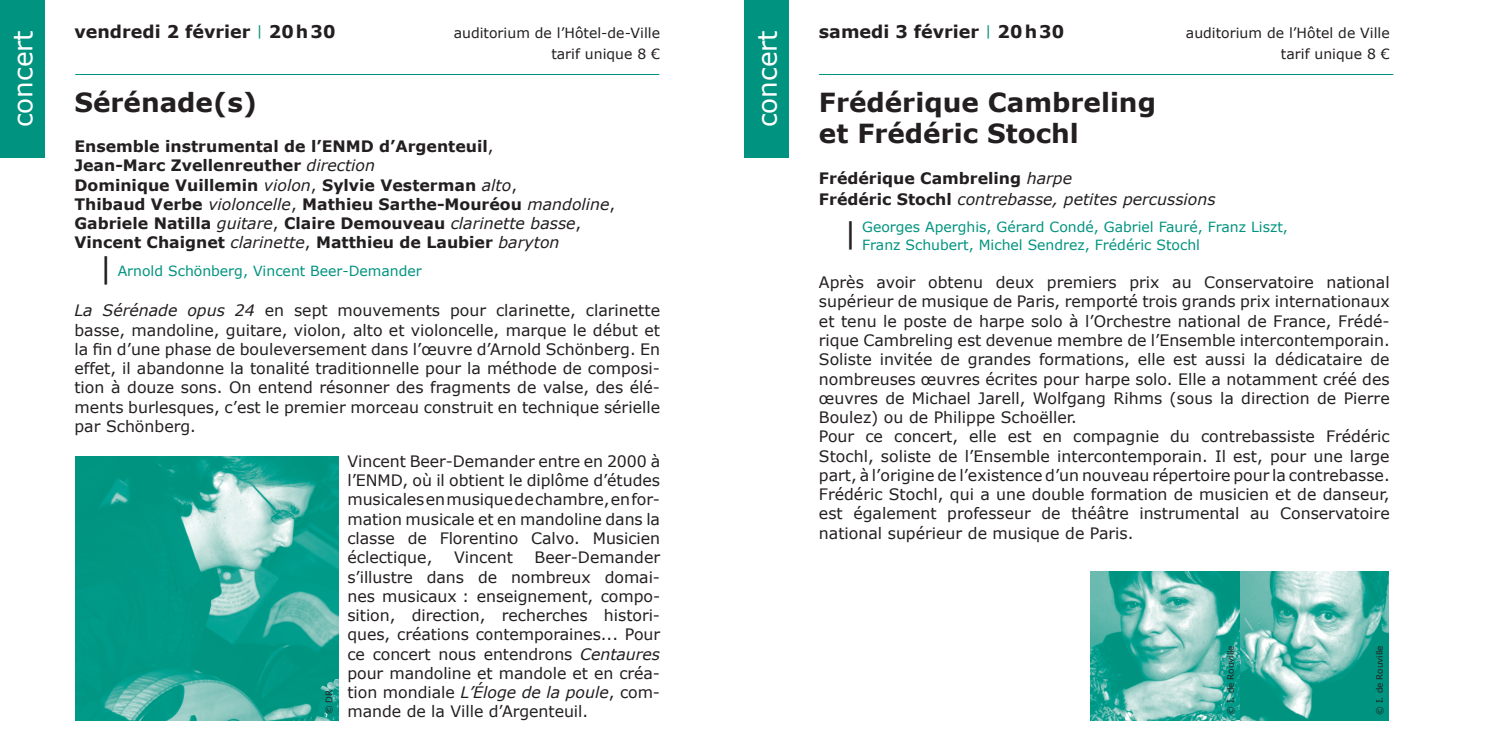
<style>
.page{position:relative;width:1489px;height:745px;background:#fff}
.page>*{position:absolute;margin:0;border:0;box-sizing:border-box;transform-origin:0 0}
.t1{font:700 26.25px/31.5px "Verdana";color:#231f20}
.t2{font:26.25px "Verdana";color:#fff}
.t3{font:700 17.5px "Verdana";color:#231f20}
.t4{font:15.75px/19.2px "Verdana";color:#231f20;text-align:justify}
.t5{font:700 15.75px/19.2px "Verdana";color:#231f20}
.t6{font:italic 15.75px/21px "Verdana";color:#231f20}
.t7{font:14px/17.5px "Verdana";color:#00937f}
.t8{font:14px/21px "Verdana";color:#231f20;text-align:right}
.t9{font:8.75px "Verdana";color:#231f20}
.s1{font-weight:400;font-size:14px;color:#00937f}
.s2{font-weight:400}
.s3{font-weight:400;font-style:italic}
.s4{font-size:29.75px;color:#231f20}
.s5{font-style:italic}
.s6{font-weight:700;font-style:normal}
</style>
<div class="page">
<div style="left:0;top:0;width:45px;height:158px;background:#00937f"></div>
<div style="left:744px;top:0;width:45px;height:158px;background:#00937f"></div>
<img style="left:1090px;top:571px;width:298px;height:148px">
<hr style="left:75px;top:74px;width:584px;height:1px;background:#00937f">
<img style="left:75px;top:456px;width:263px;height:263px">
<hr style="left:819px;top:74px;width:574px;height:1px;background:#00937f">
<p class="t3" style="left:74px;top:21px;width:262px">vendredi 2 février <span class="s1">|</span> 20h30</p>
<p class="t8" style="left:454px;top:22px;width:208px">auditorium de l’Hôtel-de-Ville tarif unique 8 €</p>
<h1 class="t1" style="left:74px;top:86px;width:184px">Sérénade(s)</h1>
<p class="t5" style="left:74px;top:136px;width:542px">Ensemble instrumental de l’ENMD d’Argenteuil<span class="s2">,<br></span>Jean-Marc Zvellenreuther <span class="s3">direction<br></span>Dominique Vuillemin <span class="s3">violon</span><span class="s2">,</span> Sylvie Vesterman <span class="s3">alto</span><span class="s2">,<br></span>Thibaud Verbe <span class="s3">violoncelle</span><span class="s2">,</span> Mathieu Sarthe-Mouréou <span class="s3">mandoline</span><span class="s2">, </span>Gabriele Natilla <span class="s3">guitare</span><span class="s2">,</span> Claire Demouveau <span class="s3">clarinette basse</span><span class="s2">, </span>Vincent Chaignet <span class="s3">clarinette</span><span class="s2">,</span> Matthieu de Laubier <span class="s3">baryton</span></p>
<p class="t7" style="left:99px;top:261px;width:324px"><span class="s4">|</span> Arnold Schönberg, Vincent Beer-Demander</p>
<p class="t4" style="left:74px;top:300px;width:587px"><span class="s5">La Sérénade opus 24</span> en sept mouvements pour clarinette, clarinette basse, mandoline, guitare, violon, alto et violoncelle, marque le début et la fin d’une phase de bouleversement dans l’œuvre d’Arnold Schönberg. En effet, il abandonne la tonalité traditionnelle pour la méthode de composi&shy;tion à douze sons. On entend résonner des fragments de valse, des élé&shy;ments burlesques, c’est le premier morceau construit en technique sérielle par Schönberg.</p>
<p class="t4" style="left:347px;top:450px;width:314px">Vincent Beer-Demander entre en 2000 à l’ENMD, où il obtient le diplôme d’études musicales en musique de chambre, en for&shy;mation musicale et en mandoline dans la classe de Florentino Calvo. Musicien éclectique,</p>
<h1 class="t2" style="left:6px;top:127px;width:99px;rotate:-90deg">concert</h1>
<h1 class="t2" style="left:750px;top:127px;width:99px;rotate:-90deg">concert</h1>
<p class="t4" style="left:347px;top:547px;width:314px;text-indent:187px">Beer-Demander s’illustre dans de nombreux domai&shy;nes musicaux : enseignement, compo&shy;sition, direction, recherches histori&shy;ques, créations contemporaines... Pour ce concert nous entendrons <span class="s5">Centaures </span>pour mandoline et mandole et en créa&shy;tion mondiale <span class="s5">L’Éloge de la poule</span>, com-</p>
<p class="t4" style="left:454px;top:547px;width:60px">Vincent</p>
<p class="t9" style="left:323px;top:714px;width:26px;rotate:-90deg">© DR</p>
<p class="t4" style="left:347px;top:701px;width:242px">mande de la Ville d’Argenteuil.</p>
<p class="t3" style="left:819px;top:21px;width:247px">samedi 3 février <span class="s1">|</span> 20h30</p>
<p class="t8" style="left:1185px;top:22px;width:205px">auditorium de l’Hôtel de Ville tarif unique 8 €</p>
<h1 class="t1" style="left:819px;top:86px;width:338px">Frédérique Cambreling et Frédéric Stochl</h1>
<p class="t6" style="left:819px;top:167px;width:398px"><span class="s6">Frédérique Cambreling</span> harpe<br><span class="s6">Frédéric Stochl</span> contrebasse, petites percussions</p>
<p class="t7" style="left:862px;top:218px;width:427px;text-indent:-18px"><span class="s4">|</span> Georges Aperghis, Gérard Condé, Gabriel Fauré, Franz Liszt,<br>Franz Schubert, Michel Sendrez, Frédéric Stochl</p>
<p class="t4" style="left:819px;top:272px;width:572px;text-align:left">Après avoir obtenu deux premiers prix au Conservatoire national supérieur de musique de Paris, remporté trois grands prix internationaux et tenu le poste de harpe solo à l’Orchestre national de France, Frédé&shy;rique Cambreling est devenue membre de l’Ensemble intercontemporain.<br>Soliste invitée de grandes formations, elle est aussi la dédicataire de nombreuses œuvres écrites pour harpe solo. Elle a notamment créé des œuvres de Michael Jarell, Wolfgang Rihms (sous la direction de Pierre Boulez) ou de Philippe Schoëller.<br>Pour ce concert, elle est en compagnie du contrebassiste Frédéric Stochl, soliste de l’Ensemble intercontemporain. Il est, pour une large part, à l’origine de l’existence d’un nouveau répertoire pour la contrebasse.<br>Frédéric Stochl, qui a une double formation de musicien et de danseur, est également professeur de théâtre instrumental au Conservatoire national supérieur de musique de Paris.</p>
<p class="t9" style="left:1224px;top:714px;width:71px;rotate:-90deg">© I. de Rouville</p>
<p class="t9" style="left:1373px;top:714px;width:71px;rotate:-90deg">© I. de Rouville</p>
</div>
